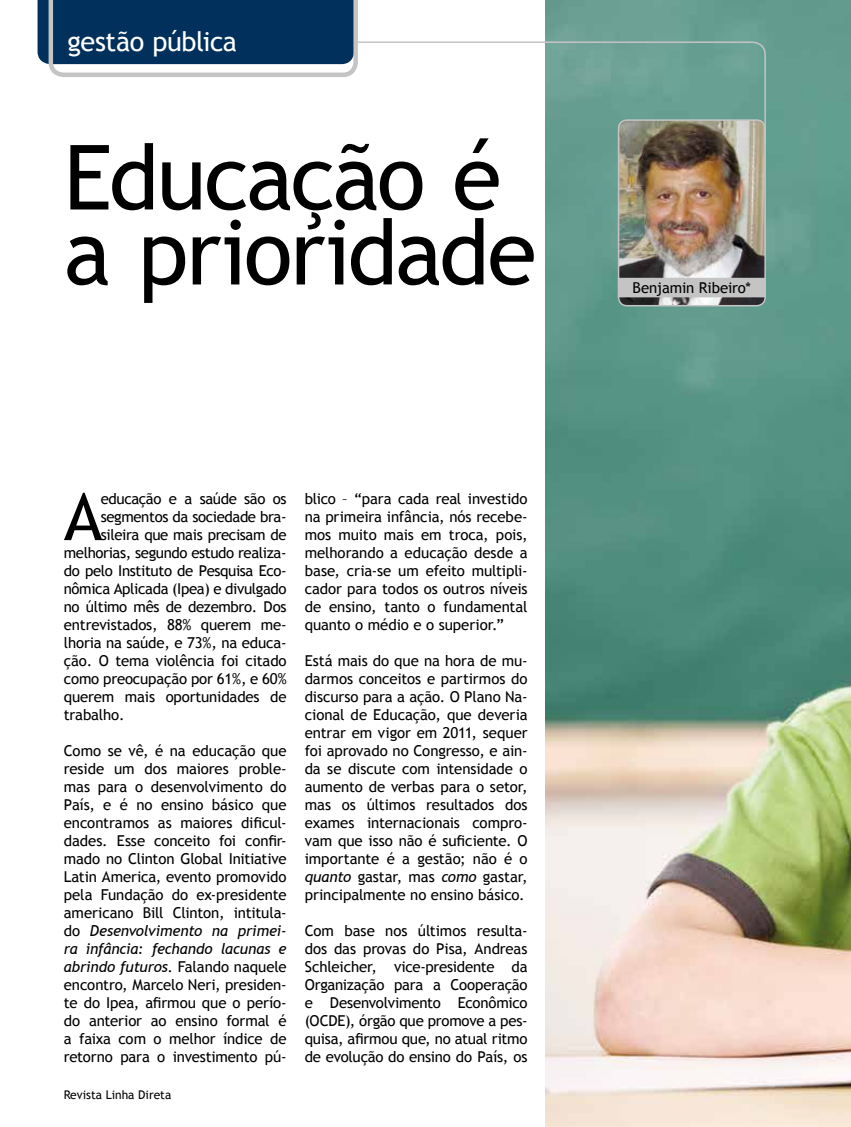
<style>
.page{position:relative;width:851px;height:1127px;background:#fff}
.page>*{position:absolute;margin:0;border:0;box-sizing:border-box;transform-origin:0 0}
.t1{font:90px/75px "Trebuchet MS";letter-spacing:-.03em;color:#000}
.t2{font:65.25px "Trebuchet MS";color:#000}
.t3{font:27px "Trebuchet MS";letter-spacing:-.015em;color:#fff}
.t4{font:15px/18px "Trebuchet MS";letter-spacing:-.01em;color:#000;text-align:justify}
.t5{font:12px "Trebuchet MS";color:#000}
.s1{font-style:italic}
</style>
<div class="page">
<img style="left:545px;top:0;width:305px;height:1127px">
<svg style="left:38px;top:0;width:320px;height:77px;background:#2b5275"></svg>
<svg style="left:354px;top:41px;width:412px;height:104px"></svg>
<img style="left:618px;top:120px;width:147px;height:186px">
<div style="left:617px;top:119px;width:148px;height:187px;border:2px solid #c4c4c4;border-radius:9px"></div>
<div style="left:618px;top:278px;width:147px;height:19px;background:#c4c4c4"></div>
<h3 class="t3" style="left:67px;top:25px;width:171px">gestão pública</h3>
<h1 class="t1" style="left:64px;top:141px;width:474px">Educação é a prioridade</h1>
<h2 class="t2" style="left:64px;top:478px;width:40px">A</h2>
<p class="t4" style="left:101px;top:490px;width:187px">educação e a saúde são os</p>
<p class="t4" style="left:101px;top:508px;width:187px">segmentos da sociedade bra-</p>
<p class="t4" style="left:101px;top:526px;width:187px">sileira que mais precisam de</p>
<p class="t4" style="left:64px;top:544px;width:224px">melhorias, segundo estudo realiza-</p>
<p class="t4" style="left:64px;top:562px;width:224px">do pelo Instituto de Pesquisa Eco-</p>
<p class="t4" style="left:64px;top:580px;width:224px">nômica Aplicada (Ipea) e divulgado</p>
<p class="t4" style="left:64px;top:598px;width:224px">no último mês de dezembro. Dos</p>
<p class="t4" style="left:64px;top:616px;width:224px">entrevistados, 88% querem me-</p>
<p class="t4" style="left:64px;top:634px;width:224px">lhoria na saúde, e 73%, na educa-</p>
<p class="t4" style="left:64px;top:652px;width:224px">ção. O tema violência foi citado</p>
<p class="t4" style="left:64px;top:670px;width:224px">como preocupação por 61%, e 60%</p>
<p class="t4" style="left:64px;top:688px;width:224px">querem mais oportunidades de</p>
<p class="t4" style="left:64px;top:706px;width:62px">trabalho.</p>
<p class="t4" style="left:64px;top:742px;width:224px">Como se vê, é na educação que reside um dos maiores proble&shy;mas para o desenvolvimento do País, e é no ensino básico que encontramos as maiores dificul&shy;dades. Esse conceito foi confir&shy;mado no Clinton Global Initiative Latin America, evento promovido pela Fundação do ex-presidente americano Bill Clinton, intitula&shy;do <span class="s1">Desenvolvimento na primei&shy;ra infância: fechando lacunas e abrindo futuros</span>. Falando naquele encontro, Marcelo Neri, presiden&shy;te do Ipea, afirmou que o perío&shy;do anterior ao ensino formal é a faixa com o melhor índice de retorno para o investimento pú-</p>
<p class="t5" style="left:64px;top:1088px;width:109px">Revista Linha Direta</p>
<p class="t4" style="left:305px;top:490px;width:224px">blico – “para cada real investido na primeira infância, nós recebe&shy;mos muito mais em troca, pois, melhorando a educação desde a base, cria-se um efeito multipli&shy;cador para todos os outros níveis de ensino, tanto o fundamental quanto o médio e o superior.”</p>
<p class="t4" style="left:305px;top:652px;width:224px">Está mais do que na hora de mu&shy;darmos conceitos e partirmos do discurso para a ação. O Plano Na&shy;cional de Educação, que deveria entrar em vigor em 2011, sequer foi aprovado no Congresso, e ain&shy;da se discute com intensidade o aumento de verbas para o setor, mas os últimos resultados dos exames internacionais compro&shy;vam que isso não é suficiente. O importante é a gestão; não é o <span class="s1">quanto</span> gastar, mas <span class="s1">como</span> gastar, principalmente no ensino básico.</p>
<p class="t4" style="left:305px;top:922px;width:224px">Com base nos últimos resulta&shy;dos das provas do Pisa, Andreas Schleicher, vice-presidente da Organização para a Cooperação e Desenvolvimento Econômico (OCDE), órgão que promove a pes&shy;quisa, afirmou que, no atual ritmo de evolução do ensino do País, os</p>
<p class="t4" style="left:632px;top:279px;width:120px">Benjamin Ribeiro*</p>
</div>
